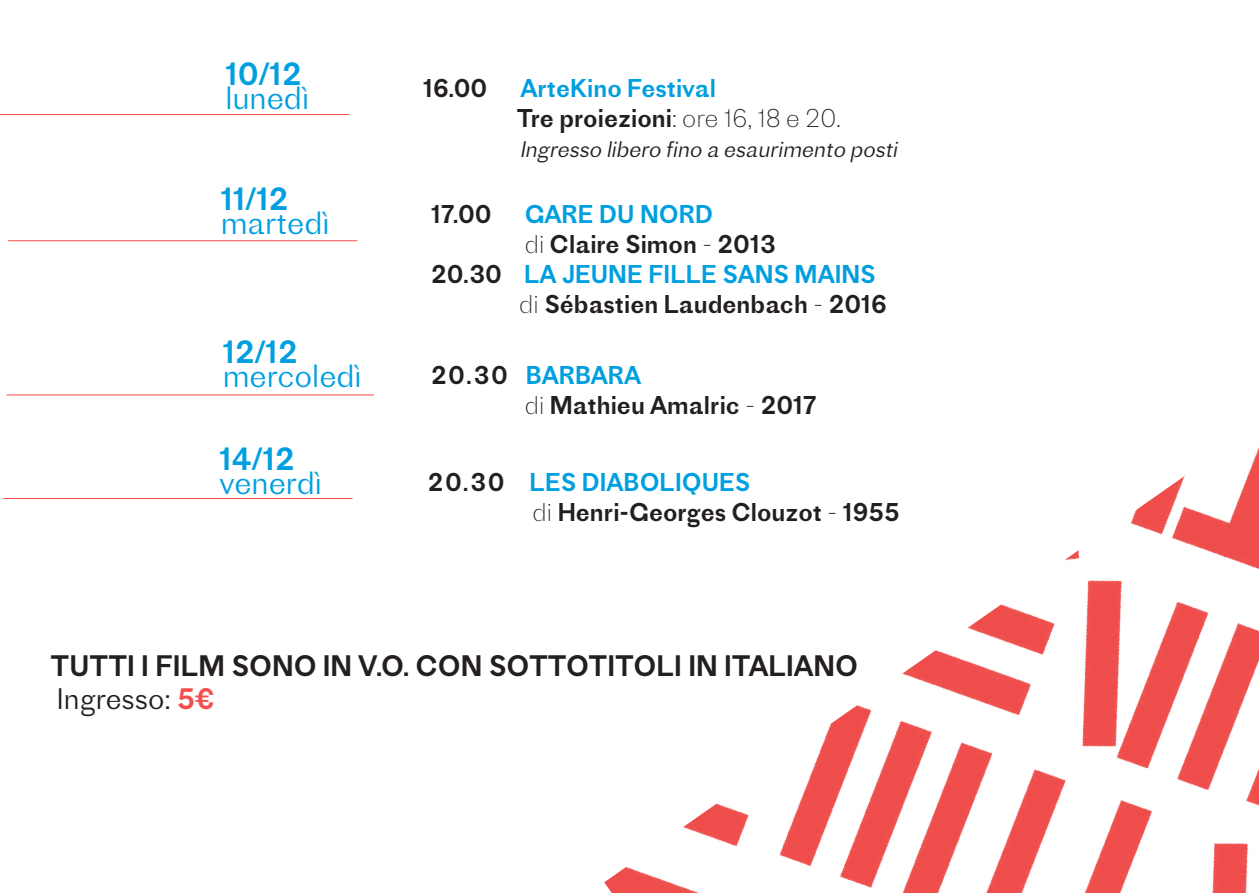
<style>
.page{position:relative;width:1259px;height:893px;background:#fff}
.page>*{position:absolute;margin:0;border:0;box-sizing:border-box;transform-origin:0 0}
.t1{font:300 30px "Proto Grotesk";color:#009fe0}
.t2{font:30px "Proto Grotesk";color:#009fe0}
.t3{font:27.6px/33.3px "Proto Grotesk";color:#241f1f}
.t4{font:24px/30px "Proto Grotesk";color:#241f1f}
.t5{font:24px/30px "Proto Grotesk";color:#009fe0}
.t6{font:italic 300 21px "Proto Grotesk";color:#241f1f}
.s1{color:#241f1f}
.s2{font-weight:200;color:#241f1f}
.s3{font-weight:200}
.s4{color:#009fe0}
.s5{font-weight:300}
.s6{color:#f44f4e}
</style>
<div class="page">
<img style="left:604px;top:447px;width:655px;height:446px">
<hr style="left:8px;top:240px;width:349px;height:1px;background:#f44f4e">
<hr style="left:6px;top:394px;width:368px;height:1px;background:#f44f4e">
<hr style="left:3px;top:498px;width:349px;height:1px;background:#f44f4e">
<hr style="left:0;top:114px;width:349px;height:1px;background:#f44f4e">
<p class="t2" style="left:225px;top:52px;width:78px">10/12</p>
<p class="t1" style="left:225px;top:77px;width:85px">lunedì</p>
<p class="t2" style="left:221px;top:178px;width:69px">11/12</p>
<p class="t1" style="left:221px;top:202px;width:110px">martedì</p>
<p class="t2" style="left:223px;top:330px;width:76px">12/12</p>
<p class="t1" style="left:223px;top:354px;width:140px">mercoledì</p>
<p class="t4" style="left:423px;top:73px;width:66px">16.00</p>
<p class="t5" style="left:517px;top:73px;width:325px">ArteKino Festival<br><span class="s1">Tre proiezioni</span><span class="s2">: ore 16, 18 e 20.</span></p>
<p class="t6" style="left:519px;top:135px;width:384px">Ingresso libero fino a esaurimento posti</p>
<p class="t4" style="left:431px;top:199px;width:62px">17.00</p>
<p class="t5" style="left:525px;top:199px;width:190px">GARE DU NORD</p>
<p class="t4" style="left:525px;top:229px;width:253px"><span class="s3">di</span> Claire Simon <span class="s3">-</span> 2013</p>
<p class="t5" style="left:431px;top:259px;width:446px"><span class="s1">20.30</span> LA JEUNE FILLE SANS MAINS</p>
<p class="t4" style="left:519px;top:289px;width:369px"><span class="s3">di</span> Sébastien Laudenbach <span class="s3">-</span> 2016</p>
<p class="t4" style="left:525px;top:359px;width:293px;text-indent:-94px">20.30 <span class="s4">BARBARA<br></span><span class="s3">di</span> Mathieu Amalric <span class="s3">-</span> 2017</p>
<p class="t2" style="left:219px;top:438px;width:77px">14/12</p>
<p class="t1" style="left:219px;top:462px;width:104px">venerdì</p>
<p class="t4" style="left:532px;top:467px;width:369px;text-indent:-105px">20.30 <span class="s4">LES DIABOLIQUES<br></span><span class="s3">di</span> Henri-Georges Clouzot <span class="s3">-</span> 1955</p>
<p class="t3" style="left:51px;top:648px;width:809px">TUTTI I FILM SONO IN V.O. CON SOTTOTITOLI IN ITALIANO<br><span class="s5">Ingresso:</span> <span class="s6">5€</span></p>
</div>
